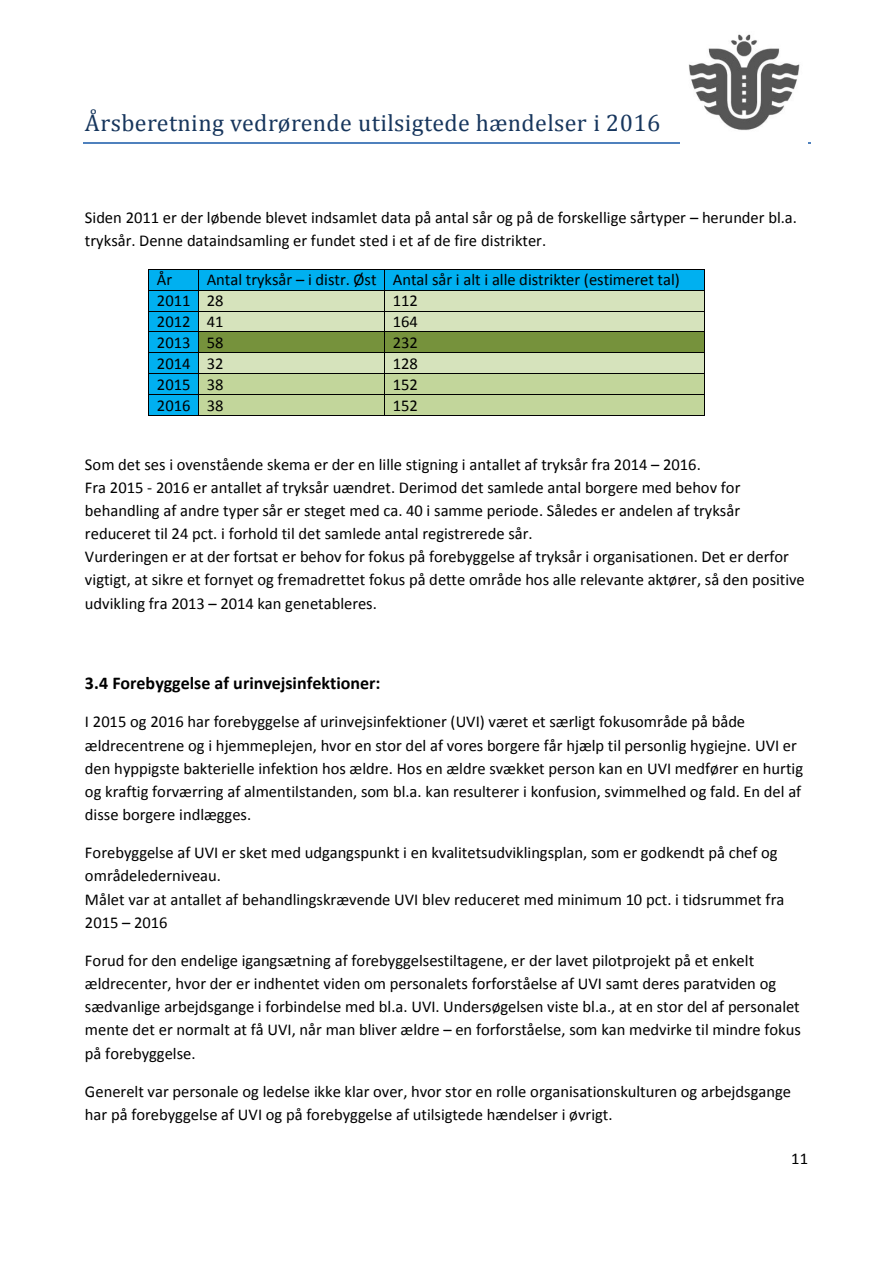
<style>
.page{position:relative;width:893px;height:1263px;background:#fff}
.page>*{position:absolute;margin:0;border:0;box-sizing:border-box;transform-origin:0 0}
.t1{font:24px "Cambria";letter-spacing:.015em;color:#17365d}
.t2{font:700 18px "Calibri";color:#000}
.t3{font:16.5px/23.2px "Calibri";color:#000}
</style>
<div class="page">
<hr style="left:83px;top:142px;width:727px;height:2px;background:#4f81bd">
<img style="left:681px;top:34px;width:126px;height:110px">
<div style="left:149px;top:270px;width:49px;height:20px;background:#00b0f0"></div>
<div style="left:199px;top:270px;width:185px;height:20px;background:#00b0f0"></div>
<div style="left:385px;top:270px;width:319px;height:20px;background:#00b0f0"></div>
<hr style="left:149px;top:269px;width:49px;height:1px;background:#000">
<hr style="left:199px;top:269px;width:185px;height:1px;background:#000">
<hr style="left:385px;top:269px;width:319px;height:1px;background:#000">
<div style="left:149px;top:291px;width:49px;height:20px;background:#00b0f0"></div>
<div style="left:199px;top:291px;width:185px;height:20px;background:#d6e3bc"></div>
<div style="left:385px;top:291px;width:319px;height:20px;background:#d6e3bc"></div>
<hr style="left:149px;top:290px;width:49px;height:1px;background:#000">
<hr style="left:199px;top:290px;width:185px;height:1px;background:#000">
<hr style="left:385px;top:290px;width:319px;height:1px;background:#000">
<div style="left:149px;top:311px;width:49px;height:21px;background:#00b0f0"></div>
<div style="left:199px;top:311px;width:185px;height:21px;background:#d6e3bc"></div>
<div style="left:385px;top:311px;width:319px;height:21px;background:#d6e3bc"></div>
<hr style="left:149px;top:311px;width:49px;height:1px;background:#000">
<hr style="left:199px;top:311px;width:185px;height:1px;background:#000">
<hr style="left:385px;top:311px;width:319px;height:1px;background:#000">
<div style="left:149px;top:332px;width:49px;height:20px;background:#00b0f0"></div>
<div style="left:199px;top:332px;width:185px;height:20px;background:#76923c"></div>
<div style="left:385px;top:332px;width:319px;height:20px;background:#76923c"></div>
<hr style="left:149px;top:332px;width:49px;height:1px;background:#000">
<hr style="left:199px;top:332px;width:185px;height:1px;background:#000">
<hr style="left:385px;top:332px;width:319px;height:1px;background:#000">
<div style="left:149px;top:353px;width:49px;height:20px;background:#00b0f0"></div>
<div style="left:199px;top:353px;width:185px;height:20px;background:#d6e3bc"></div>
<div style="left:385px;top:353px;width:319px;height:20px;background:#d6e3bc"></div>
<hr style="left:149px;top:352px;width:49px;height:1px;background:#000">
<hr style="left:199px;top:352px;width:185px;height:1px;background:#000">
<hr style="left:385px;top:352px;width:319px;height:1px;background:#000">
<div style="left:149px;top:374px;width:49px;height:20px;background:#00b0f0"></div>
<div style="left:199px;top:374px;width:185px;height:20px;background:#c2d69b"></div>
<div style="left:385px;top:374px;width:319px;height:20px;background:#c2d69b"></div>
<hr style="left:149px;top:373px;width:49px;height:1px;background:#000">
<hr style="left:199px;top:373px;width:185px;height:1px;background:#000">
<hr style="left:385px;top:373px;width:319px;height:1px;background:#000">
<div style="left:149px;top:395px;width:49px;height:20px;background:#00b0f0"></div>
<div style="left:199px;top:395px;width:185px;height:20px;background:#c2d69b"></div>
<div style="left:385px;top:395px;width:319px;height:20px;background:#c2d69b"></div>
<hr style="left:149px;top:394px;width:49px;height:1px;background:#000">
<hr style="left:199px;top:394px;width:185px;height:1px;background:#000">
<hr style="left:385px;top:394px;width:319px;height:1px;background:#000">
<hr style="left:149px;top:415px;width:49px;height:1px;background:#000">
<svg style="left:198px;top:269px;width:1px;height:147px"></svg>
<hr style="left:199px;top:415px;width:185px;height:1px;background:#000">
<svg style="left:384px;top:269px;width:1px;height:147px"></svg>
<hr style="left:385px;top:415px;width:319px;height:1px;background:#000">
<svg style="left:704px;top:269px;width:1px;height:147px"></svg>
<h1 class="t1" style="left:85px;top:108px;width:577px">Å rsberetning vedrørende utilsigtede hændelser i 2016</h1>
<p class="t3" style="left:85px;top:207px;width:714px">Siden 2011 er der løbende blevet indsamlet data på antal sår og på de forskellige sårtyper – herunder bl.a. tryksår. Denne dataindsamling er fundet sted i et af de fire distrikter.</p>
<p class="t3" style="left:157px;top:269px;width:17px">År</p>
<p class="t3" style="left:207px;top:269px;width:171px">Antal tryksår – i distr. Øst</p>
<p class="t3" style="left:393px;top:269px;width:289px">Antal sår i alt i alle distrikter (estimeret tal)</p>
<p class="t3" style="left:157px;top:290px;width:35px">2011</p>
<p class="t3" style="left:207px;top:290px;width:18px">28</p>
<p class="t3" style="left:393px;top:290px;width:27px">112</p>
<p class="t3" style="left:157px;top:311px;width:35px">2012</p>
<p class="t3" style="left:207px;top:311px;width:18px">41</p>
<p class="t3" style="left:393px;top:311px;width:27px">164</p>
<p class="t3" style="left:157px;top:332px;width:35px">2013</p>
<p class="t3" style="left:207px;top:332px;width:18px">58</p>
<p class="t3" style="left:393px;top:332px;width:27px">232</p>
<p class="t3" style="left:157px;top:353px;width:35px">2014</p>
<p class="t3" style="left:207px;top:353px;width:18px">32</p>
<p class="t3" style="left:393px;top:353px;width:27px">128</p>
<p class="t3" style="left:157px;top:374px;width:35px">2015</p>
<p class="t3" style="left:207px;top:374px;width:18px">38</p>
<p class="t3" style="left:393px;top:374px;width:27px">152</p>
<p class="t3" style="left:157px;top:395px;width:35px">2016</p>
<p class="t3" style="left:207px;top:395px;width:18px">38</p>
<p class="t3" style="left:393px;top:395px;width:27px">152</p>
<p class="t3" style="left:85px;top:454px;width:721px">Som det ses i ovenstående skema er der en lille stigning i antallet af tryksår fra 2014 – 2016.<br>Fra 2015 - 2016 er antallet af tryksår uændret. Derimod det samlede antal borgere med behov for behandling af andre typer sår er steget med ca. 40 i samme periode. Således er andelen af tryksår reduceret til 24 pct. i forhold til det samlede antal registrerede sår.<br>Vurderingen er at der fortsat er behov for fokus på forebyggelse af tryksår i organisationen. Det er derfor vigtigt, at sikre et fornyet og fremadrettet fokus på dette område hos alle relevante aktører, så den positive udvikling fra 2013 – 2014 kan genetableres.</p>
<p class="t2" style="left:85px;top:675px;width:297px">3.4 Forebyggelse af urinvejsinfektioner:</p>
<p class="t3" style="left:85px;top:712px;width:720px">I 2015 og 2016 har forebyggelse af urinvejsinfektioner (UVI) været et særligt fokusområde på både ældrecentrene og i hjemmeplejen, hvor en stor del af vores borgere får hjælp til personlig hygiejne. UVI er den hyppigste bakterielle infektion hos ældre. Hos en ældre svækket person kan en UVI medfører en hurtig og kraftig forværring af almentilstanden, som bl.a. kan resulterer i konfusion, svimmelhed og fald. En del af disse borgere indlægges.</p>
<p class="t3" style="left:85px;top:842px;width:701px">Forebyggelse af UVI er sket med udgangspunkt i en kvalitetsudviklingsplan, som er godkendt på chef og områdelederniveau.<br>Målet var at antallet af behandlingskrævende UVI blev reduceret med minimum 10 pct. i tidsrummet fra 2015 – 2016</p>
<p class="t3" style="left:85px;top:950px;width:717px">Forud for den endelige igangsætning af forebyggelsestiltagene, er der lavet pilotprojekt på et enkelt ældrecenter, hvor der er indhentet viden om personalets forforståelse af UVI samt deres paratviden og sædvanlige arbejdsgange i forbindelse med bl.a. UVI. Undersøgelsen viste bl.a., at en stor del af personalet mente det er normalt at få UVI, når man bliver ældre – en forforståelse, som kan medvirke til mindre fokus på forebyggelse.</p>
<p class="t3" style="left:85px;top:1081px;width:708px">Generelt var personale og ledelse ikke klar over, hvor stor en rolle organisationskulturen og arbejdsgange har på forebyggelse af UVI og på forebyggelse af utilsigtede hændelser i øvrigt.</p>
<p class="t3" style="left:791px;top:1148px;width:18px">11</p>
</div>
